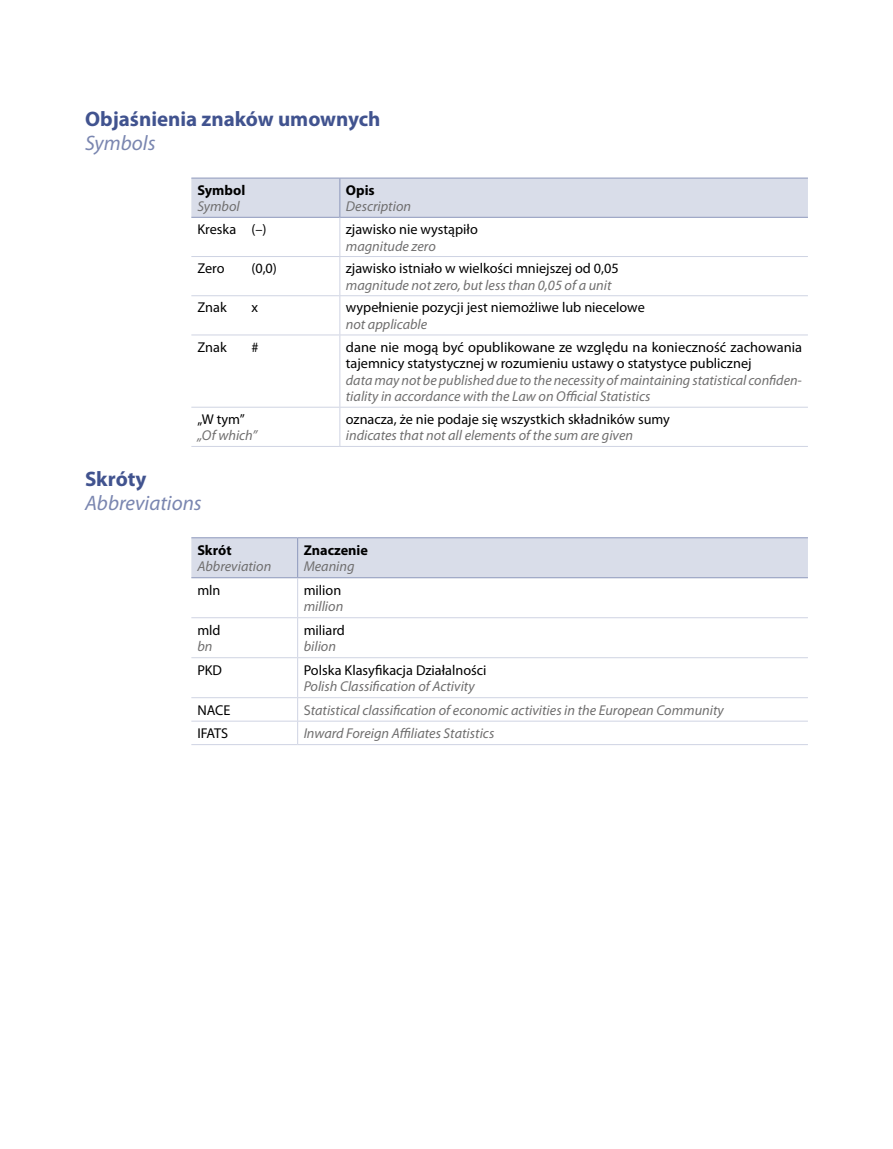
<style>
.page{position:relative;width:893px;height:1149px;background:#fff}
.page>*{position:absolute;margin:0;border:0;box-sizing:border-box;transform-origin:0 0}
.t1{font:700 21px "Myriad Pro";color:#41538f}
.t2{font:italic 21px "Myriad Pro";color:#7a86b0}
.t3{font:italic 14.25px/16.5px "Myriad Pro";color:#706f6f}
.t4{font:14.25px/16.5px "Myriad Pro";color:#000}
.t5{font:700 14.25px "Myriad Pro";color:#000}
.s1{font-style:normal}
</style>
<div class="page">
<div style="left:191px;top:179px;width:617px;height:38px;background:#d9dde9"></div>
<hr style="left:191px;top:178px;width:149px;height:1px;background:#8d98bc">
<hr style="left:340px;top:178px;width:468px;height:1px;background:#8d98bc">
<hr style="left:339px;top:178px;width:1px;height:39px;background:#8d98bc">
<hr style="left:191px;top:217px;width:149px;height:1px;background:#8d98bc">
<hr style="left:340px;top:217px;width:468px;height:1px;background:#8d98bc">
<hr style="left:191px;top:256px;width:149px;height:1px;background:#cfd4e3">
<hr style="left:340px;top:256px;width:468px;height:1px;background:#cfd4e3">
<hr style="left:191px;top:295px;width:149px;height:1px;background:#cfd4e3">
<hr style="left:340px;top:295px;width:468px;height:1px;background:#cfd4e3">
<hr style="left:191px;top:334px;width:149px;height:1px;background:#cfd4e3">
<hr style="left:340px;top:334px;width:468px;height:1px;background:#cfd4e3">
<hr style="left:191px;top:406px;width:149px;height:1px;background:#cfd4e3">
<hr style="left:340px;top:406px;width:468px;height:1px;background:#cfd4e3">
<hr style="left:191px;top:446px;width:149px;height:1px;background:#cfd4e3">
<hr style="left:340px;top:446px;width:468px;height:1px;background:#cfd4e3">
<hr style="left:339px;top:217px;width:1px;height:39px;background:#cfd4e3">
<hr style="left:339px;top:257px;width:1px;height:38px;background:#cfd4e3">
<hr style="left:339px;top:296px;width:1px;height:38px;background:#cfd4e3">
<hr style="left:339px;top:335px;width:1px;height:71px;background:#cfd4e3">
<hr style="left:339px;top:407px;width:1px;height:39px;background:#cfd4e3">
<div style="left:191px;top:538px;width:617px;height:39px;background:#d9dde9"></div>
<hr style="left:191px;top:537px;width:107px;height:1px;background:#8d98bc">
<hr style="left:298px;top:537px;width:510px;height:1px;background:#8d98bc">
<hr style="left:297px;top:538px;width:1px;height:39px;background:#8d98bc">
<hr style="left:191px;top:577px;width:107px;height:1px;background:#8d98bc">
<hr style="left:298px;top:577px;width:510px;height:1px;background:#8d98bc">
<hr style="left:191px;top:617px;width:107px;height:1px;background:#cfd4e3">
<hr style="left:298px;top:617px;width:510px;height:1px;background:#cfd4e3">
<hr style="left:191px;top:657px;width:107px;height:1px;background:#cfd4e3">
<hr style="left:298px;top:657px;width:510px;height:1px;background:#cfd4e3">
<hr style="left:191px;top:697px;width:107px;height:1px;background:#cfd4e3">
<hr style="left:298px;top:697px;width:510px;height:1px;background:#cfd4e3">
<hr style="left:191px;top:720px;width:107px;height:1px;background:#cfd4e3">
<hr style="left:298px;top:720px;width:510px;height:1px;background:#cfd4e3">
<hr style="left:191px;top:744px;width:107px;height:1px;background:#cfd4e3">
<hr style="left:298px;top:744px;width:510px;height:1px;background:#cfd4e3">
<hr style="left:297px;top:578px;width:1px;height:39px;background:#cfd4e3">
<hr style="left:297px;top:618px;width:1px;height:39px;background:#cfd4e3">
<hr style="left:297px;top:658px;width:1px;height:39px;background:#cfd4e3">
<svg style="left:297px;top:697px;width:1px;height:47px"></svg>
<h1 class="t1" style="left:85px;top:106px;width:297px">Objaśnienia znaków umownych</h1>
<h1 class="t2" style="left:85px;top:130px;width:72px">Symbols</h1>
<p class="t5" style="left:197px;top:181px;width:49px">Symbol</p>
<p class="t3" style="left:197px;top:198px;width:44px">Symbol</p>
<p class="t5" style="left:346px;top:181px;width:30px">Opis</p>
<p class="t3" style="left:346px;top:198px;width:67px">Description</p>
<p class="t4" style="left:197px;top:221px;width:71px">Kreska (–)</p>
<p class="t4" style="left:346px;top:221px;width:133px">zjawisko nie wystąpiło</p>
<p class="t3" style="left:346px;top:237px;width:91px">magnitude zero</p>
<p class="t4" style="left:197px;top:260px;width:29px">Zero</p>
<p class="t4" style="left:251px;top:260px;width:27px">(0,0)</p>
<p class="t4" style="left:346px;top:260px;width:274px">zjawisko istniało w wielkości mniejszej od 0,05</p>
<p class="t3" style="left:346px;top:276px;width:267px">magnitude not zero, but less than 0,05 of a unit</p>
<p class="t4" style="left:197px;top:299px;width:31px">Znak</p>
<p class="t4" style="left:251px;top:299px;width:8px">x</p>
<p class="t4" style="left:346px;top:299px;width:300px">wypełnienie pozycji jest niemożliwe lub niecelowe</p>
<p class="t3" style="left:346px;top:315px;width:83px">not applicable</p>
<p class="t4" style="left:197px;top:338px;width:31px">Znak</p>
<p class="t4" style="left:251px;top:338px;width:9px">#</p>
<p class="t4" style="left:346px;top:338px;width:458px">dane nie mogą być opublikowane ze względu na konieczność zachowania tajemnicy statystycznej w rozumieniu ustawy o statystyce publicznej</p>
<p class="t3" style="left:346px;top:371px;width:458px">data may not be published due to the necessity of maintaining statistical confiden&shy;tiality in accordance with the Law on Official Statistics</p>
<p class="t4" style="left:197px;top:410px;width:49px">„W tym”</p>
<p class="t3" style="left:197px;top:427px;width:61px">„Of which”</p>
<p class="t4" style="left:346px;top:410px;width:326px">oznacza, że nie podaje się wszystkich składników sumy</p>
<p class="t3" style="left:346px;top:427px;width:289px">indicates that not all elements of the sum are given</p>
<h1 class="t1" style="left:85px;top:465px;width:63px">Skróty</h1>
<h1 class="t2" style="left:85px;top:490px;width:118px">Abbreviations</h1>
<p class="t5" style="left:197px;top:540px;width:36px">Skrót</p>
<p class="t3" style="left:197px;top:558px;width:75px">Abbreviation</p>
<p class="t5" style="left:304px;top:540px;width:66px">Znaczenie</p>
<p class="t3" style="left:304px;top:558px;width:52px">Meaning</p>
<p class="t4" style="left:197px;top:581px;width:25px">mln</p>
<p class="t4" style="left:304px;top:581px;width:39px">milion</p>
<p class="t3" style="left:304px;top:598px;width:41px">million</p>
<p class="t4" style="left:197px;top:621px;width:25px">mld</p>
<p class="t3" style="left:197px;top:638px;width:17px">bn</p>
<p class="t4" style="left:304px;top:621px;width:43px">miliard</p>
<p class="t3" style="left:304px;top:638px;width:34px">bilion</p>
<p class="t4" style="left:197px;top:661px;width:26px">PKD</p>
<p class="t4" style="left:304px;top:661px;width:184px">Polska Klasyfikacja Działalności</p>
<p class="t3" style="left:304px;top:677px;width:173px">Polish Classification of Activity</p>
<p class="t4" style="left:197px;top:701px;width:35px">NACE</p>
<p class="t3" style="left:304px;top:701px;width:422px"><span class="s1">S</span>tatistical classification of economic activities in the European Community</p>
<p class="t4" style="left:197px;top:724px;width:32px">IFATS</p>
<p class="t3" style="left:304px;top:724px;width:192px">Inward Foreign Affiliates Statistics</p>
</div>
